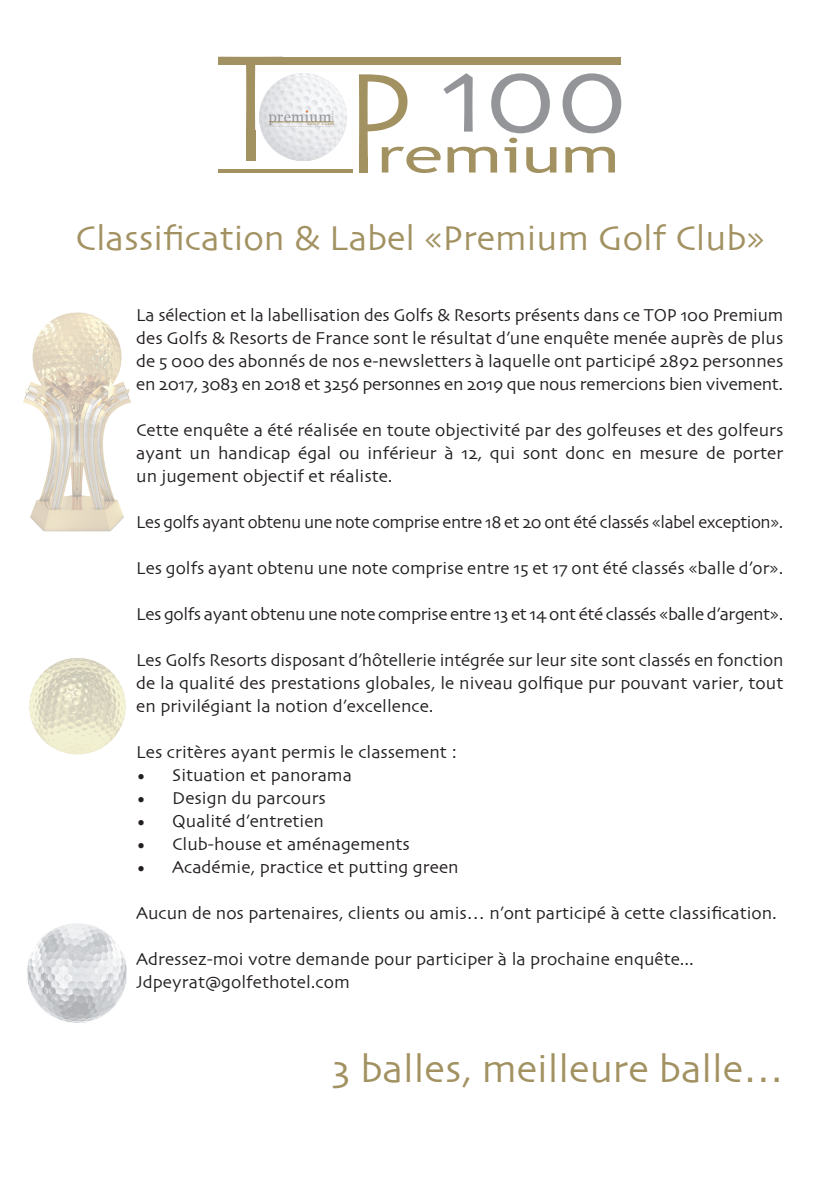
<style>
.page{position:relative;width:840px;height:1191px;background:#fff}
.page>*{position:absolute;margin:0;border:0;box-sizing:border-box;transform-origin:0 0}
.t1{font:40px "Skia";color:#a29161}
.t2{font:36px "Skia";color:#a29161}
.t3{font:18px/23px "Skia";color:#231f20}
.t4{font:18px "Skia";letter-spacing:-.025em;color:#231f20}
.t5{font:18px "Skia";letter-spacing:-.02em;color:#231f20}
.t6{font:15px "Georgia";letter-spacing:.025em;color:#939598}
.t7{font:3px "Trebuchet MS";color:#a29161;scale:1.75 1}
.t8{font:2.6px "Georgia";color:#939598}
</style>
<div class="page">
<svg style="left:562px;top:73px;width:59px;height:60px"></svg>
<div style="left:218px;top:57px;width:403px;height:7px;background:#a29161"></div>
<svg style="left:359px;top:73px;width:197px;height:100px"></svg>
<svg style="left:565px;top:147px;width:49px;height:25px"></svg>
<div style="left:359px;top:157px;width:8px;height:16px;background:#a29161"></div>
<hr style="left:218px;top:170px;width:135px;height:3px;background:#a29161">
<svg style="left:218px;top:64px;width:129px;height:97px"></svg>
<img style="left:29px;top:658px;width:97px;height:97px">
<img style="left:23px;top:312px;width:108px;height:220px">
<img style="left:27px;top:923px;width:100px;height:100px">
<p class="t6" style="left:268px;top:105px;width:65px">premium</p>
<p class="t8" style="left:330px;top:121px;width:12px;rotate:-90deg">premium</p>
<p class="t7" style="left:307px;top:122px;width:17px">GOLF CLUB</p>
<p class="t2" style="left:75px;top:216px;width:690px">Classification &amp; Label «Premium Golf Club»</p>
<p class="t3" style="left:136px;top:304px;width:648px">La sélection et la labellisation des Golfs &amp; Resorts présents dans ce TOP 100 Premium</p>
<p class="t3" style="left:136px;top:327px;width:648px">des Golfs &amp; Resorts de France sont le résultat d’une enquête menée auprès de plus de 5 000 des abonnés de nos e-newsletters à laquelle ont participé 2892 personnes</p>
<p class="t5" style="left:136px;top:373px;width:648px">en 2017, 3083 en 2018 et 3256 personnes en 2019 que nous remercions bien vivement.</p>
<p class="t3" style="left:136px;top:419px;width:648px">Cette enquête a été réalisée en toute objectivité par des golfeuses et des golfeurs</p>
<p class="t3" style="left:136px;top:442px;width:648px">ayant un handicap égal ou inférieur à 12, qui sont donc en mesure de porter</p>
<p class="t3" style="left:136px;top:465px;width:258px">un jugement objectif et réaliste.</p>
<p class="t4" style="left:136px;top:511px;width:648px">Les golfs ayant obtenu une note comprise entre 18 et 20 ont été classés «label exception».</p>
<p class="t3" style="left:136px;top:557px;width:648px">Les golfs ayant obtenu une note comprise entre 15 et 17 ont été classés «balle d’or».</p>
<p class="t4" style="left:136px;top:603px;width:648px">Les golfs ayant obtenu une note comprise entre 13 et 14 ont été classés «balle d’argent».</p>
<p class="t3" style="left:136px;top:649px;width:648px">Les Golfs Resorts disposant d’hôtellerie intégrée sur leur site sont classés en fonction</p>
<p class="t3" style="left:136px;top:672px;width:648px">de la qualité des prestations globales, le niveau golfique pur pouvant varier, tout en privilégiant la notion d’excellence.</p>
<p class="t3" style="left:136px;top:741px;width:322px">Les critères ayant permis le classement :</p>
<p class="t3" style="left:136px;top:764px;width:217px">• Situation et panorama</p>
<p class="t3" style="left:136px;top:787px;width:191px">• Design du parcours</p>
<p class="t3" style="left:136px;top:810px;width:189px">• Qualité d’entretien</p>
<p class="t3" style="left:136px;top:833px;width:275px">• Club-house et aménagements</p>
<p class="t3" style="left:136px;top:856px;width:324px">• Académie, practice et putting green</p>
<p class="t3" style="left:136px;top:902px;width:642px">Aucun de nos partenaires, clients ou amis… n’ont participé à cette classification.</p>
<p class="t3" style="left:136px;top:948px;width:559px">Adressez-moi votre demande pour participer à la prochaine enquête...</p>
<p class="t3" style="left:136px;top:971px;width:215px">Jdpeyrat@golfethotel.com</p>
<p class="t1" style="left:332px;top:1044px;width:452px">3 balles, meilleure balle…</p>
</div>
